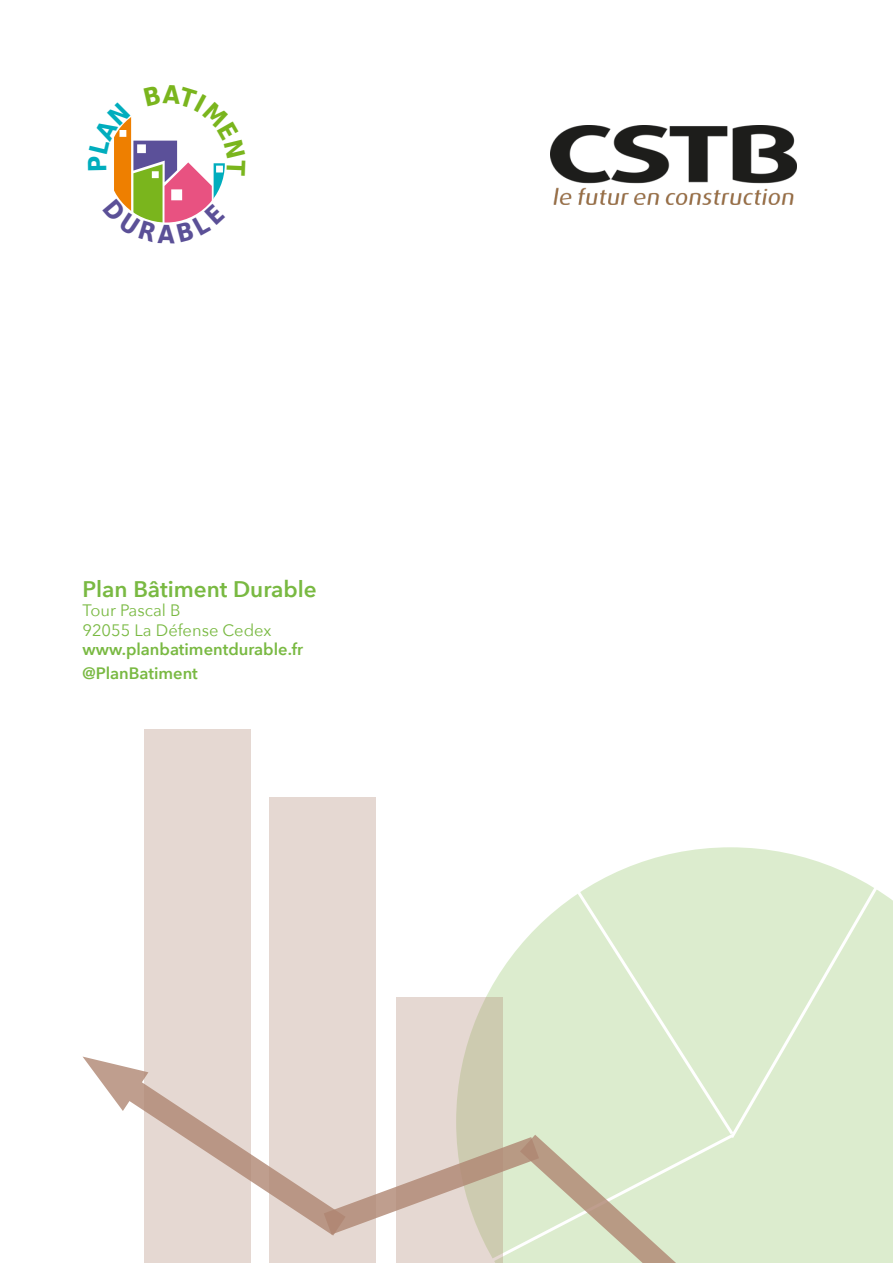
<style>
.page{position:relative;width:893px;height:1263px;background:#fff}
.page>*{position:absolute;margin:0;border:0;box-sizing:border-box;transform-origin:0 0}
.t1{font:600 22.5px "Avenir Next";color:#79b942}
.t2{font:600 16.5px "Avenir Next";color:#79b942}
.t3{font:16.5px "Avenir Next";color:#79b942}
</style>
<div class="page">
<svg style="left:486px;top:916px;width:407px;height:347px;background:#deedd2"></svg>
<svg style="left:736px;top:847px;width:157px;height:294px;background:#deedd1"></svg>
<svg style="left:549px;top:847px;width:187px;height:272px;background:#dfedd2"></svg>
<svg style="left:376px;top:1119px;width:360px;height:144px;background:#dae2c8"></svg>
<svg style="left:144px;top:1047px;width:125px;height:210px"></svg>
<svg style="left:83px;top:1056px;width:62px;height:55px"></svg>
<div style="left:145px;top:729px;width:106px;height:534px;background:#e5d8d2"></div>
<div style="left:269px;top:797px;width:107px;height:466px;background:#e5d8d2"></div>
<svg style="left:396px;top:997px;width:107px;height:266px;background:#d9cec0"></svg>
<img style="left:551px;top:126px;width:245px;height:79px">
<svg style="left:114px;top:117px;width:111px;height:106px"></svg>
<p class="t1" style="left:83px;top:570px;width:236px">Plan Bâtiment Durable</p>
<p class="t3" style="left:83px;top:597px;width:100px">Tour Pascal B</p>
<p class="t3" style="left:83px;top:616px;width:190px">92055 La Défense Cedex</p>
<p class="t2" style="left:83px;top:635px;width:222px">www.planbatimentdurable.fr</p>
<p class="t2" style="left:83px;top:659px;width:117px">@PlanBatiment</p>
</div>
